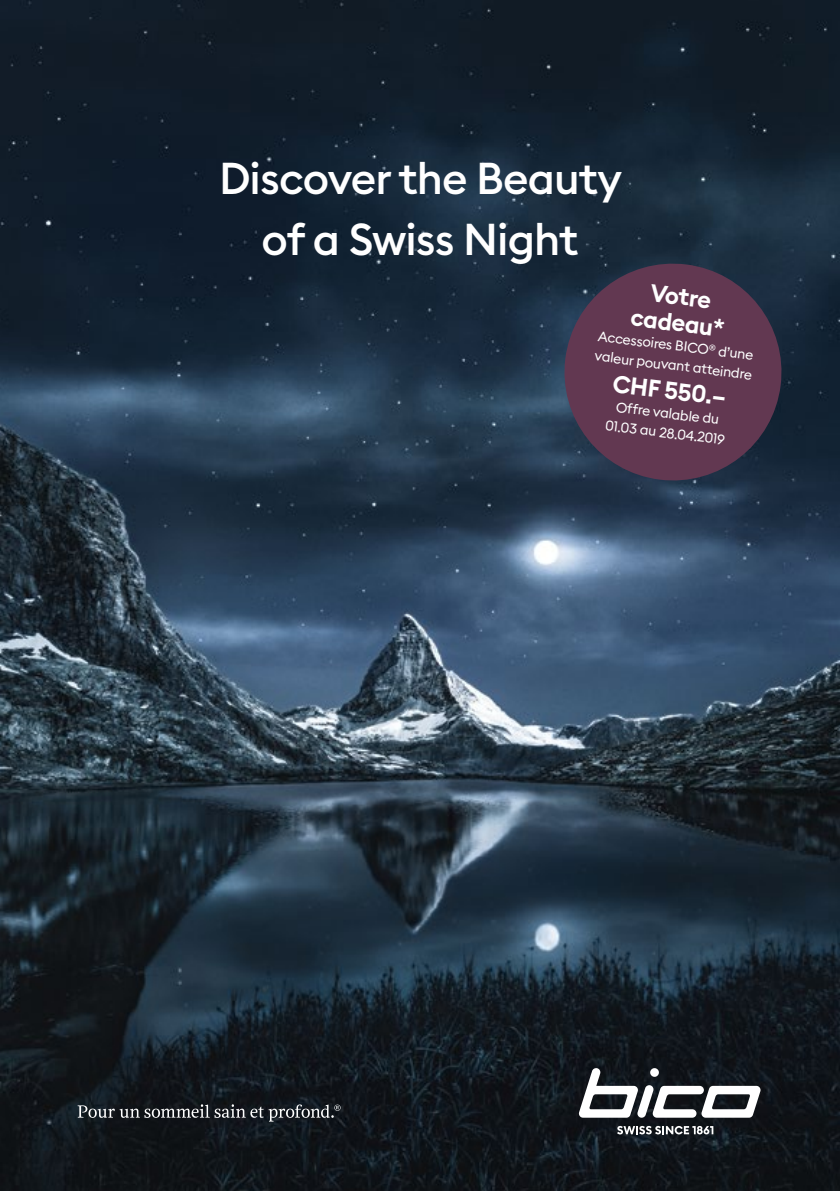
<style>
.page{position:relative;width:840px;height:1191px;background:#fff}
.page>*{position:absolute;margin:0;border:0;box-sizing:border-box;transform-origin:0 0}
.t1{font:500 44px/60.8px "Euclid Square";letter-spacing:-.02em;color:#fff;text-align:center}
.t2{font:600 24px/26.4px "Euclid Square";color:#fff;text-align:center}
.t3{font:14px/19.6px "Euclid Square";color:#fff}
</style>
<div class="page">
<img style="left:0;top:0;width:839px;height:1191px">
<svg style="left:578px;top:1068px;width:182px;height:49px"></svg>
<svg style="left:649px;top:1068px;width:9px;height:8px"></svg>
<svg style="left:616px;top:1126px;width:97px;height:8px"></svg>
<svg style="left:78px;top:1104px;width:262px;height:17px;background:#3e4246"></svg>
<svg style="left:557px;top:257px;width:230px;height:230px;background:#4d364d"></svg>
<h1 class="t1" style="left:219px;top:148px;width:404px">Discover the Beauty of a Swiss Night</h1>
<h2 class="t2" style="left:635px;top:278px;width:96px;rotate:7deg">Votre cadeau*</h2>
<p class="t3" style="left:598px;top:326px;width:160px;rotate:7deg">Accessoires BICO<sup>®</sup> d’une valeur pouvant att eindre</p>
<h2 class="t2" style="left:614px;top:370px;width:116px;rotate:7deg">CHF 550.–</h2>
<p class="t3" style="left:608px;top:396px;width:122px;text-align:center;rotate:7deg">Off re valable du<br>01.03 au 28.04.2019</p>
</div>
